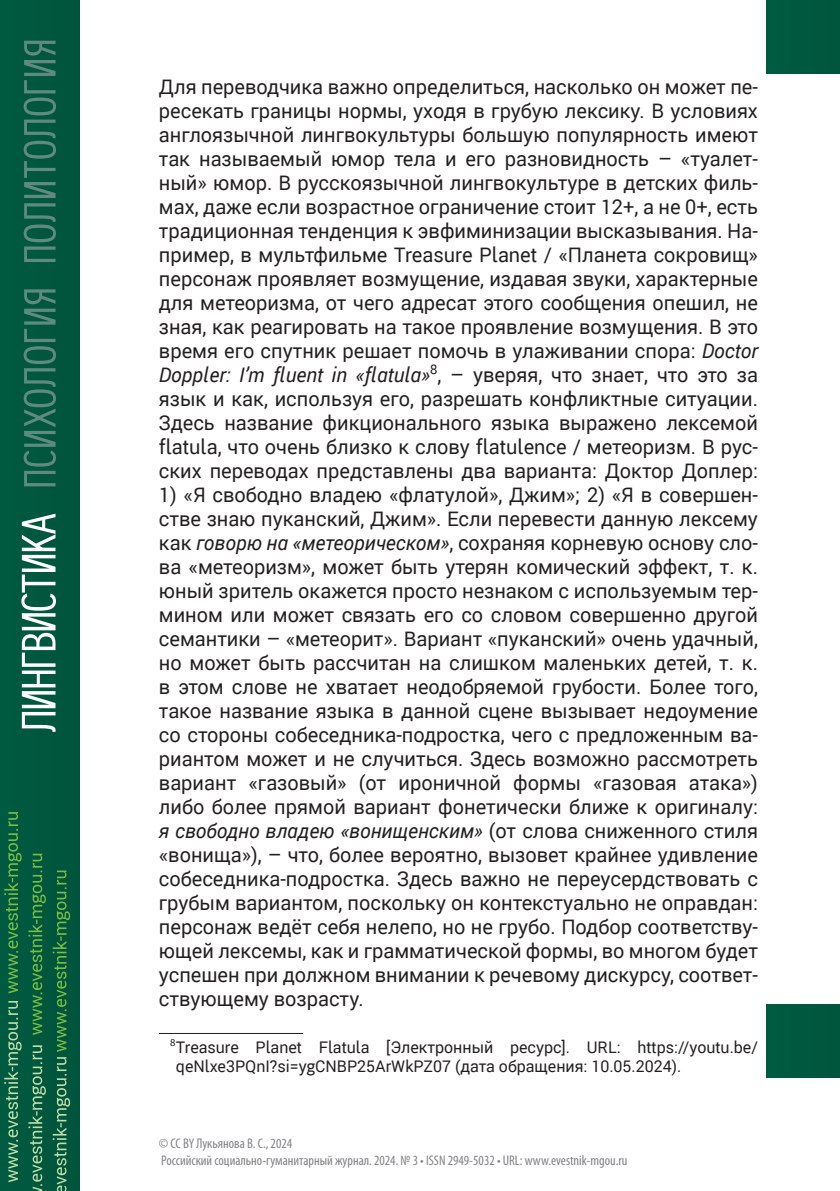
<style>
.page{position:relative;width:840px;height:1191px;background:#fff}
.page>*{position:absolute;margin:0;border:0;box-sizing:border-box;transform-origin:0 0}
.t1{font:20px/24px "Roberto Sans";color:#231f20;text-align:justify}
.Сноска{font:16px/19.2px "Roberto Sans";color:#231f20}
.t2{font:condensed 14px/16.8px "Myriad Pro";color:#808285}
.s1{font-style:italic}
</style>
<div class="page">
<div style="left:0;top:0;width:79px;height:1191px;background:#00573d"></div>
<div style="left:766px;top:0;width:73px;height:74px;background:#00583f"></div>
<svg style="left:4px;top:1001px;width:18px;height:181px"></svg>
<svg style="left:4px;top:812px;width:18px;height:181px"></svg>
<svg style="left:28px;top:853px;width:18px;height:182px"></svg>
<svg style="left:53px;top:870px;width:17px;height:181px"></svg>
<svg style="left:28px;top:1045px;width:18px;height:146px"></svg>
<svg style="left:53px;top:1057px;width:17px;height:134px"></svg>
<svg style="left:24px;top:41px;width:32px;height:221px"></svg>
<svg style="left:24px;top:289px;width:32px;height:197px"></svg>
<div style="left:766px;top:1004px;width:73px;height:73px;background:#00583f"></div>
<svg style="left:21px;top:513px;width:35px;height:219px"></svg>
<hr style="left:159px;top:1033px;width:144px;height:1px;background:#231f20">
<p class="t1" style="left:159px;top:73px;width:600px">Для переводчика важно определиться, насколько он может пе&shy;ресекать границы нормы, уходя в грубую лексику. В условиях англоязычной лингвокультуры большую популярность имеют так называемый юмор тела и его разновидность – «туалет&shy;ный» юмор. В русскоязычной лингвокультуре в детских филь&shy;мах, даже если возрастное ограничение стоит 12+, а не 0+, есть традиционная тенденция к эвфиминизации высказывания. На&shy;пример, в мультфильме Treasure Planet / «Планета сокровищ» персонаж проявляет возмущение, издавая звуки, характерные для метеоризма, от чего адресат этого сообщения опешил, не зная, как реагировать на такое проявление возмущения. В это время его спутник решает помочь в улаживании спора: <span class="s1">Doctor Doppler: I’m fluent in «flatula»</span><sup>8</sup>, – уверяя, что знает, что это за язык и как, используя его, разрешать конфликтные ситуации.<br>Здесь название фикционального языка выражено лексемой flatula, что очень близко к слову flatulence / метеоризм. В рус&shy;ских переводах представлены два варианта: Доктор Доплер:</p>
<p class="t1" style="left:159px;top:481px;width:600px">1) «Я свободно владею «флатулой», Джим»; 2) «Я в совершен&shy;стве знаю пуканский, Джим». Если перевести данную лексему как <span class="s1">говорю на «метеорическом»</span>, сохраняя корневую основу сло&shy;ва «метеоризм», может быть утерян комический эффект, т. к. юный зритель окажется просто незнаком с используемым тер&shy;мином или может связать его со словом совершенно другой семантики – «метеорит». Вариант «пуканский» очень удачный, но может быть рассчитан на слишком маленьких детей, т. к. в этом слове не хватает неодобряемой грубости. Более того, такое название языка в данной сцене вызывает недоумение со стороны собеседника-подростка, чего с предложенным ва&shy;риантом может и не случиться. Здесь возможно рассмотреть вариант «газовый» (от ироничной формы «газовая атака») либо более прямой вариант фонетически ближе к оригиналу: <span class="s1">я свободно владею «вонищенским»</span> (от слова сниженного стиля «вонища»), – что, более вероятно, вызовет крайнее удивление собеседника-подростка. Здесь важно не переусердствовать с грубым вариантом, поскольку он контекстуально не оправдан: персонаж ведёт себя нелепо, но не грубо. Подбор соответству&shy;ющей лексемы, как и грамматической формы, во многом будет успешен при должном внимании к речевому дискурсу, соответ&shy;ствующему возрасту.</p>
<p class="Сноска" style="left:176px;top:1036px;width:583px;text-indent:-6px"><sup>8</sup>Treasure Planet Flatula [Электронный ресурс]. URL: https://youtu.be/ qeNlxe3PQnI?si=ygCNBP25ArWkPZ07 (дата обращения: 10.05.2024).</p>
<p class="t2" style="left:159px;top:1134px;width:469px">© CC BY Лукьянова В. С., 2024<br>Российский социально-гуманитарный журнал. 2024. № 3 • ISSN 2949-5032 • URL: www.evestnik-mgou.ru</p>
</div>
